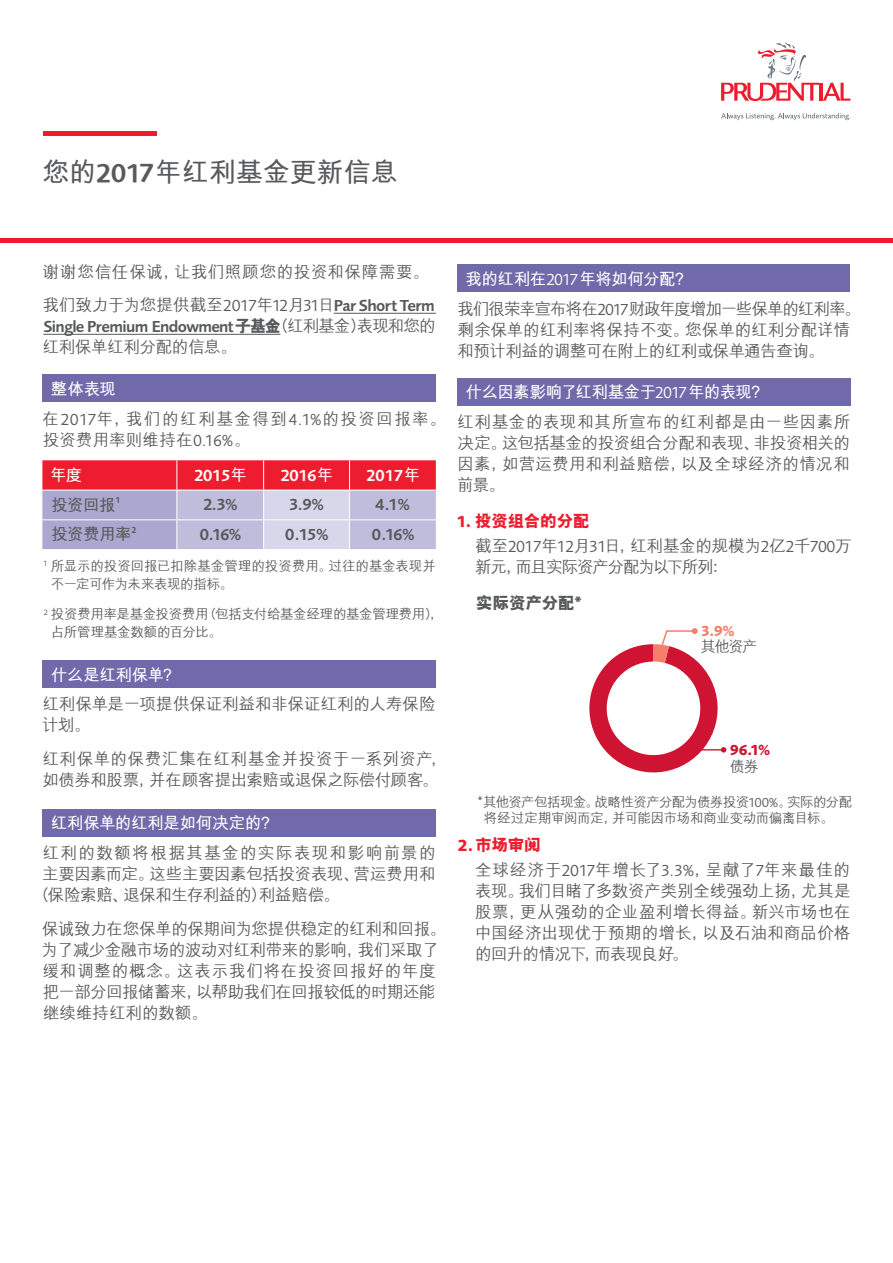
<style>
.page{position:relative;width:893px;height:1263px;background:#fff}
.page>*{position:absolute;margin:0;border:0;box-sizing:border-box;transform-origin:0 0}
.t1{font:700 27px "M Hei GB";color:#58595b}
.t2{font:500 16.5px/21px "M Hei GB";letter-spacing:-.005em;color:#58595b}
.t3{font:500 16.5px/33.8px "M Hei GB";letter-spacing:.02em;color:#58595b}
.t4{font:600 16.5px "Pru Sans";letter-spacing:-.04em;color:#58595b}
.t5{font:500 16.5px/29.5px "M Hei GB";letter-spacing:-.07em;color:#58595b}
.t6{font:500 16.5px/29.5px "M Hei GB";letter-spacing:.09em;color:#58595b}
.t7{font:500 16.5px/29.5px "M Hei GB";letter-spacing:.035em;color:#58595b}
.t8{font:500 16.5px/25.2px "M Hei GB";letter-spacing:.055em;color:#58595b}
.t9{font:700 16.5px "M Hei GB";letter-spacing:-.025em;color:#fff}
.t10{font:600 16.5px "Pru Sans";letter-spacing:-.035em;color:#fff}
.t11{font:700 16.5px "M Hei GB";letter-spacing:-.035em;color:#58595b}
.t12{font:800 16.5px "M Hei GB";letter-spacing:-.005em;color:#58595b}
.t13{font:500 15px "M Hei GB";letter-spacing:-.07em;color:#58595b}
.t14{font:700 15px "Pru Sans";color:#ce1432}
.t15{font:700 15px "Pru Sans";color:#f4806a}
.t16{font:500 13.5px/18px "M Hei GB";letter-spacing:-.03em;color:#58595b}
.s1{font-family:"Pru Sans Normal";font-weight:600}
.s2{font-family:"Pru Sans";font-weight:400}
.s3{font-family:"Pru Sans";font-weight:600}
.s4{font-family:"M Hei GB";font-weight:800}
.s5{font-family:"M Hei GB";font-weight:500}
.s6{font-weight:700;color:#fff}
.s7{font-family:"M Hei GB";font-weight:700}
.s8{font-family:"Pru Sans";font-weight:400;color:#fff}
.s9{font-family:"Pru Sans";font-weight:700;color:#ed1c2e}
.s10{font-weight:800;color:#ed1c2e}
.s11{font-family:"Pru Sans";font-weight:700}
.s12{font-family:"Pru Sans";font-weight:400;font-size:12.75px}
</style>
<div class="page">
<div style="left:43px;top:131px;width:114px;height:5px;background:#ed1c2e"></div>
<svg style="left:721px;top:43px;width:129px;height:58px"></svg>
<svg style="left:721px;top:113px;width:129px;height:7px"></svg>
<hr style="left:0;top:239px;width:893px;height:4px;background:#ed1c2e">
<div style="left:457px;top:264px;width:393px;height:28px;background:#706aab"></div>
<div style="left:42px;top:809px;width:394px;height:28px;background:#706aab"></div>
<div style="left:42px;top:375px;width:394px;height:27px;background:#706aab"></div>
<div style="left:42px;top:660px;width:394px;height:28px;background:#706aab"></div>
<hr style="left:334px;top:313px;width:102px;height:1px;background:#58595b">
<svg style="left:42px;top:460px;width:394px;height:90px;background:#cf89a3"></svg>
<hr style="left:350px;top:490px;width:86px;height:1px;background:#fff">
<hr style="left:350px;top:519px;width:86px;height:1px;background:#fff">
<hr style="left:350px;top:549px;width:86px;height:1px;background:#fff">
<div style="left:457px;top:378px;width:393px;height:27px;background:#706aab"></div>
<svg style="left:589px;top:628px;width:137px;height:145px"></svg>
<hr style="left:43px;top:334px;width:237px;height:1px;background:#58595b">
<h1 class="t1" style="left:43px;top:158px;width:357px">您的<span class="s1">2017</span>年红利基金更新信息</h1>
<p class="t3" style="left:43px;top:254px;width:394px">谢谢您信任保诚，让我们照顾您的投资和保障需要。我们致力于为您提供截至<span class="s2">2017</span>年<span class="s2">12</span>月<span class="s2">31</span>日<span class="s3">Par Short Term</span></p>
<p class="t4" style="left:43px;top:317px;width:394px">Single Premium Endowment<span class="s4">子基金</span><span class="s5">（红利基金）表现和您的</span></p>
<p class="t2" style="left:42px;top:337px;width:196px">红利保单红利分配的信息。</p>
<p class="t6" style="left:42px;top:374px;width:405px;text-indent:8px"><span class="s6">整体表现<br></span>在<span class="s2">2017</span>年，我们的红利基金得到<span class="s2">4.1%</span>的投资回报率。</p>
<p class="t3" style="left:50px;top:422px;width:202px;line-height:35px;text-indent:-8px">投资费用率则维持在<span class="s2">0.16%</span>。<span class="s6">年度</span></p>
<p class="t10" style="left:194px;top:466px;width:54px">2015<span class="s7">年</span></p>
<p class="t10" style="left:281px;top:466px;width:54px">2016<span class="s7">年</span></p>
<p class="t10" style="left:366px;top:466px;width:56px">2017<span class="s7">年</span></p>
<p class="t11" style="left:51px;top:496px;width:71px">投资回报<sup>1</sup></p>
<p class="t4" style="left:203px;top:495px;width:36px">2.3%</p>
<p class="t4" style="left:289px;top:495px;width:36px">3.9%</p>
<p class="t4" style="left:375px;top:495px;width:36px">4.1%</p>
<p class="t11" style="left:51px;top:526px;width:87px">投资费用率<sup>2</sup></p>
<p class="t4" style="left:200px;top:525px;width:42px">0.16%</p>
<p class="t4" style="left:285px;top:525px;width:44px">0.15%</p>
<p class="t4" style="left:372px;top:525px;width:44px">0.16%</p>
<p class="t16" style="left:51px;top:556px;width:386px;text-indent:-7px"><sup>1</sup> 所显示的投资回报已扣除基金管理的投资费用。过往的基金表现并不一定可作为未来表现的指标。</p>
<p class="t16" style="left:51px;top:605px;width:394px;text-indent:-7px"><sup>2</sup> 投资费用率是基金投资费用（包括支付给基金经理的基金管理费用），占所管理基金数额的百分比。</p>
<p class="t9" style="left:51px;top:666px;width:130px">什么是红利保单？</p>
<p class="t2" style="left:42px;top:693px;width:395px">红利保单是一项提供保证利益和非保证红利的人寿保险计划。</p>
<p class="t2" style="left:42px;top:748px;width:406px">红利保单的保费汇集在红利基金并投资于一系列资产，如债券和股票，并在顾客提出索赔或退保之际偿付顾客。</p>
<p class="t9" style="left:51px;top:815px;width:228px">红利保单的红利是如何决定的？</p>
<p class="t6" style="left:42px;top:838px;width:395px">红利的数额将根据其基金的实际表现和影响前景的</p>
<p class="t2" style="left:42px;top:863px;width:395px">主要因素而定。这些主要因素包括投资表现、营运费用和</p>
<p class="t2" style="left:33px;top:884px;width:309px">（保险索赔、退保和生存利益的）利益赔偿。</p>
<p class="t2" style="left:41px;top:918px;width:406px">保诚致力在您保单的保期间为您提供稳定的红利和回报。为了减少金融市场的波动对红利带来的影响，我们采取了缓和调整的概念。这表示我们将在投资回报好的年度把一部分回报储蓄来，以帮助我们在回报较低的时期还能继续维持红利的数额。</p>
<p class="t5" style="left:458px;top:264px;width:405px;text-indent:8px"><span class="s6">我的红利在</span><span class="s8">2017</span><span class="s6">年将如何分配？<br></span>我们很荣幸宣布将在<span class="s2">2017</span>财政年度增加一些保单的红利率。</p>
<p class="t2" style="left:457px;top:319px;width:394px">剩余保单的红利率将保持不变。您保单的红利分配详情和预计利益的调整可在附上的红利或保单通告查询。</p>
<p class="t7" style="left:457px;top:377px;width:395px;text-indent:8px"><span class="s6">什么因素影响了红利基金于</span><span class="s8">2017</span><span class="s6">年的表现？<br></span>红利基金的表现和其所宣布的红利都是由一些因素所</p>
<p class="t2" style="left:457px;top:432px;width:394px;text-align:justify">决定。这包括基金的投资组合分配和表现、非投资相关的因素，如营运费用和利益赔偿，以及全球经济的情况和前景。</p>
<p class="t2" style="left:475px;top:508px;width:378px;line-height:25.2px;text-indent:-19px"><span class="s9">1.</span> <span class="s10">投资组合的分配<br></span>截至<span class="s2">2017</span>年<span class="s2">12</span>月<span class="s2">31</span>日，红利基金的规模为<span class="s2">2</span>亿<span class="s2">2</span>千<span class="s2">700</span>万</p>
<p class="t5" style="left:475px;top:552px;width:255px">新元，而且实际资产分配为以下所列：</p>
<p class="t12" style="left:476px;top:595px;width:107px">实际资产分配<span class="s11">*</span></p>
<p class="t15" style="left:701px;top:622px;width:35px">3.9%</p>
<p class="t13" style="left:701px;top:639px;width:58px">其他资产</p>
<p class="t14" style="left:730px;top:741px;width:42px">96.1%</p>
<p class="t13" style="left:730px;top:759px;width:31px">债券</p>
<p class="t16" style="left:484px;top:793px;width:370px;line-height:16.5px;text-indent:-6px"><span class="s12">*</span>其他资产包括现金。战略性资产分配为债券投资<span class="s2">100%</span>。实际的分配将经过定期审阅而定，并可能因市场和商业变动而偏离目标。</p>
<p class="t8" style="left:475px;top:832px;width:376px;text-indent:-18px"><span class="s9">2.</span> <span class="s10">市场审阅<br></span>全球经济于<span class="s2">2017</span>年增长了<span class="s2">3.3%</span>，呈献了<span class="s2">7</span>年来最佳的</p>
<p class="t2" style="left:475px;top:881px;width:377px;text-align:justify">表现。我们目睹了多数资产类别全线强劲上扬，尤其是股票，更从强劲的企业盈利增长得益。新兴市场也在中国经济出现优于预期的增长，以及石油和商品价格的回升的情况下，而表现良好。</p>
</div>
